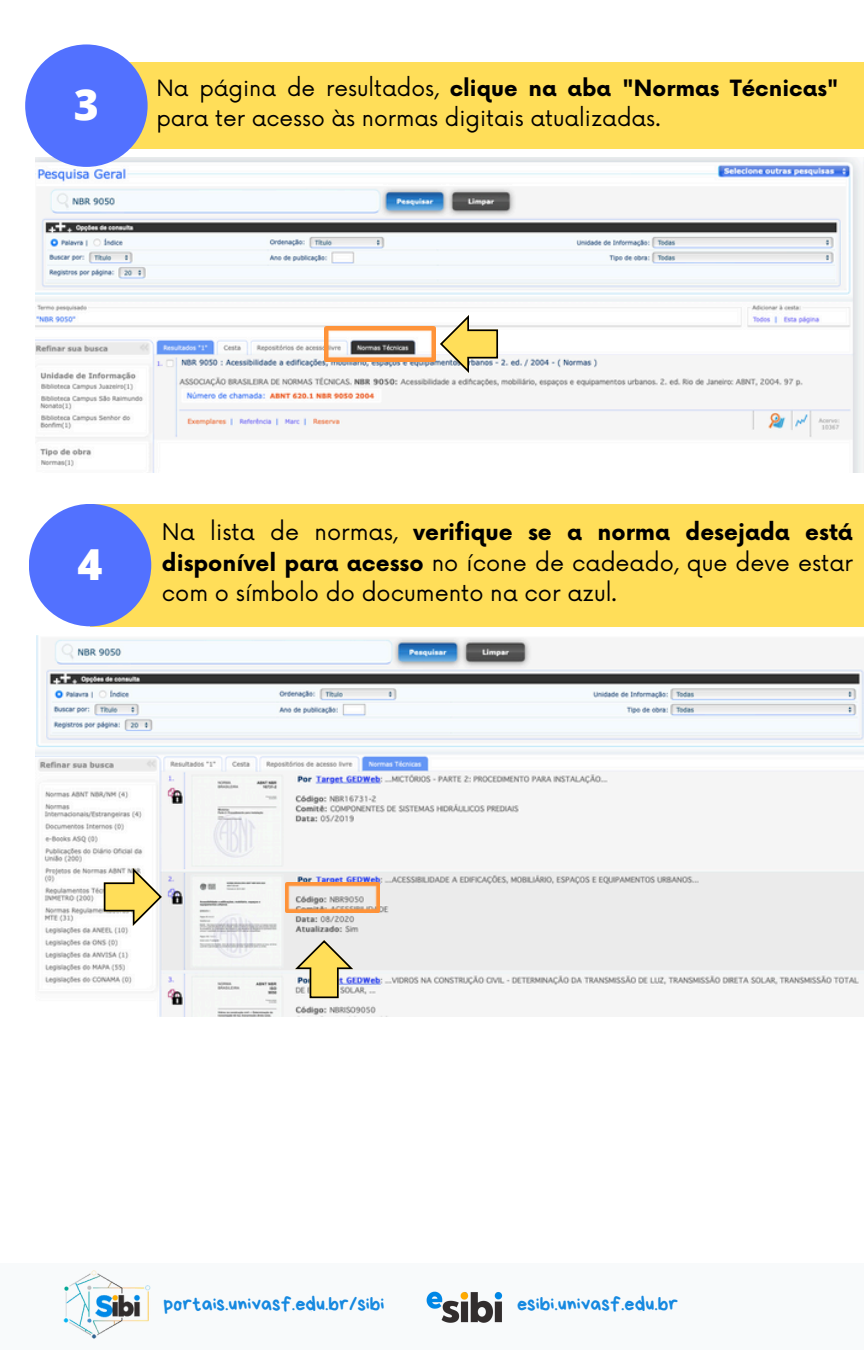
<style>
.page{position:relative;width:864px;height:1350px;background:#fff}
.page>*{position:absolute;margin:0;border:0;box-sizing:border-box;transform-origin:0 0}
.t1{font:800 42.75px "Open Sans";color:#fff}
.t2{font:22.5px/30.4px "Now";color:#000;text-align:justify}
.t3{font:21.82px/30.4px "Now";color:#000}
.t4{font:20.25px "Bryndan Write";color:#1689e0}
.s1{font-weight:700}
</style>
<div class="page">
<div style="left:61px;top:62px;width:803px;height:87px;background:#ffde59"></div>
<img style="left:35px;top:157px;width:829px;height:316px">
<img style="left:35px;top:635px;width:829px;height:382px">
<svg style="left:295px;top:940px;width:58px;height:58px"></svg>
<div style="left:90px;top:504px;width:774px;height:123px;background:#ffde59"></div>
<div style="left:0;top:1264px;width:864px;height:86px;background:#f8fafb"></div>
<img style="left:63px;top:1270px;width:88px;height:69px">
<img style="left:426px;top:1291px;width:77px;height:32px">
<div style="left:25px;top:44px;width:123px;height:123px;background:#5271ff;border-radius:50%"></div>
<div style="left:29px;top:504px;width:122px;height:122px;background:#5271ff;border-radius:50%"></div>
<img style="left:324px;top:326px;width:112px;height:36px">
<svg style="left:104px;top:868px;width:58px;height:58px"></svg>
<img style="left:285px;top:882px;width:95px;height:30px">
<svg style="left:440px;top:315px;width:58px;height:58px"></svg>
<p class="t1" style="left:74px;top:75px;width:27px">3</p>
<p class="t3" style="left:156px;top:74px;width:684px">Na página de resultados, <span class="s1">clique na aba "Normas Técnicas" </span>para ter acesso às normas digitais atualizadas.</p>
<h1 class="t1" style="left:78px;top:534px;width:27px">4</h1>
<p class="t2" style="left:162px;top:518px;width:693px">Na lista de normas, <span class="s1">verifique se a norma desejada está disponível para acesso</span> no ícone de cadeado, que deve estar com o símbolo do documento na cor azul.</p>
<p class="t4" style="left:164px;top:1293px;width:222px">portais.univasf.edu.br/sibi</p>
<p class="t4" style="left:517px;top:1293px;width:163px">esibi.univasf.edu.br</p>
</div>
